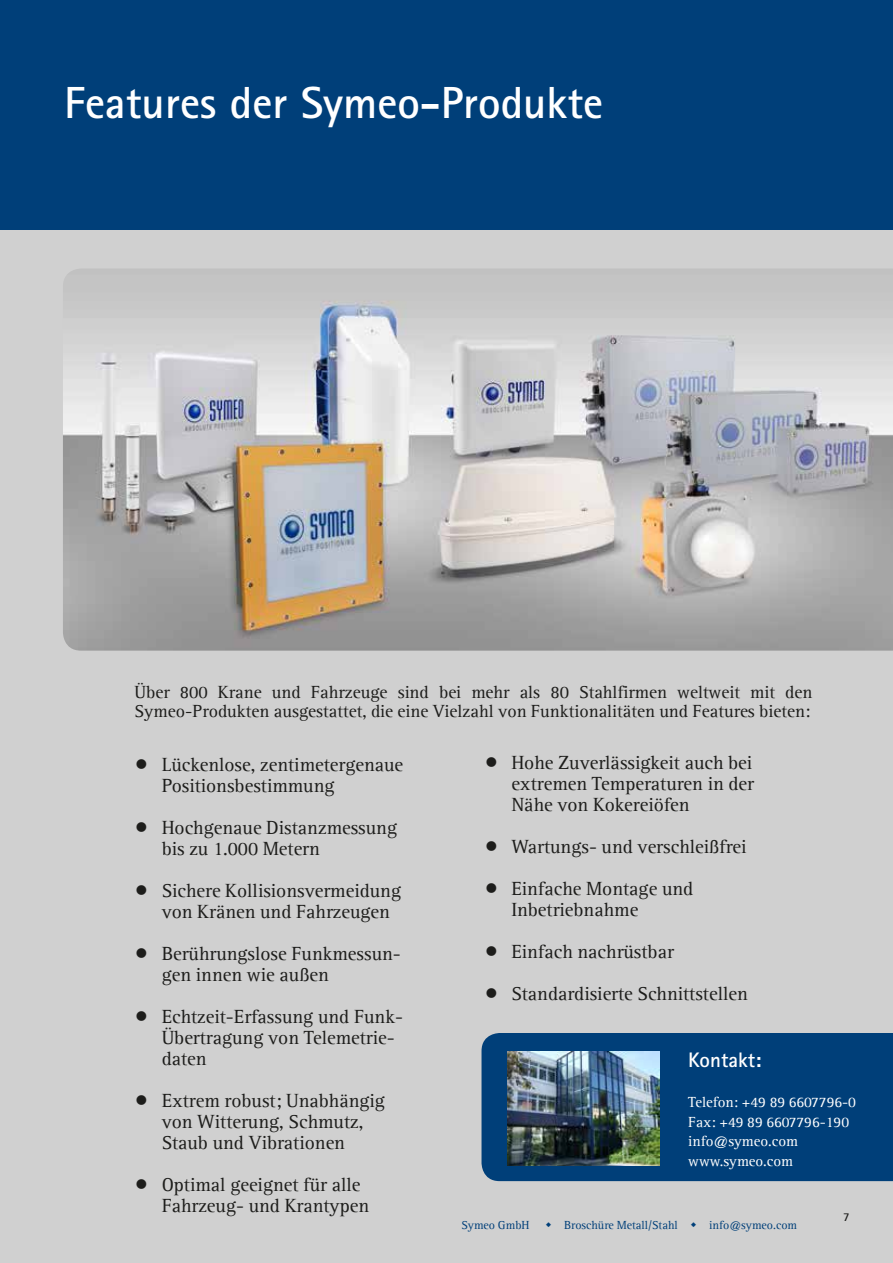
<style>
.page{position:relative;width:893px;height:1263px;background:#fff}
.page>*{position:absolute;margin:0;border:0;box-sizing:border-box;transform-origin:0 0}
.t1{font:700 45px "Agfa Rotis Sans Serif";color:#fff}
.t2{font:700 21px "Agfa Rotis Sans Serif";color:#fff}
.t3{font:19.5px/21px "Agfa Rotis Serif";color:#1d1d1b}
.t4{font:18px/19.5px "Agfa Rotis Serif";color:#1d1d1b}
.t5{font:15px/19.5px "Agfa Rotis Serif";color:#fff}
.t6{font:12px "Agfa Rotis Serif";color:#003f79}
.t7{font:700 12px "Agfa Rotis Sans Serif";color:#1d1d1b}
</style>
<div class="page">
<div style="left:0;top:229px;width:893px;height:1034px;background:#d0d0d0"></div>
<div style="left:0;top:0;width:893px;height:230px;background:#003f79"></div>
<img style="left:63px;top:269px;width:830px;height:382px">
<div style="left:481px;top:1033px;width:412px;height:148px;background:#003f79"></div>
<img style="left:507px;top:1052px;width:153px;height:113px">
<h1 class="t1" style="left:64px;top:74px;width:541px">Features der Symeo-Produkte</h1>
<p class="t4" style="left:135px;top:682px;width:679px">Über 800 Krane und Fahrzeuge sind bei mehr als 80 Stahlfirmen weltweit mit den<br>Symeo-Produkten ausgestattet, die eine Vielzahl von Funktionalitäten und Features bieten:</p>
<p class="t3" style="left:162px;top:754px;width:243px;text-indent:-27px">• Lückenlose, zentimetergenaue<br>Positionsbestimmung</p>
<p class="t3" style="left:162px;top:817px;width:237px;text-indent:-27px">• Hochgenaue Distanzmessung bis zu 1.000 Metern</p>
<p class="t3" style="left:162px;top:880px;width:241px;text-indent:-27px">• Sichere Kollisionsvermeidung von Kränen und Fahrzeugen</p>
<p class="t3" style="left:162px;top:943px;width:241px;text-indent:-27px">• Berührungslose Funkmessun&shy;gen innen wie außen</p>
<p class="t3" style="left:162px;top:1006px;width:243px;text-indent:-27px">• Echtzeit-Erfassung und Funk-<br>Übertragung von Telemetrie&shy;daten</p>
<p class="t3" style="left:162px;top:1090px;width:225px;text-indent:-27px">• Extrem robust; Unabhängig von Witterung, Schmutz,<br>Staub und Vibrationen</p>
<p class="t3" style="left:162px;top:1174px;width:209px;text-indent:-27px">• Optimal geeignet für alle<br>Fahrzeug- und Krantypen</p>
<p class="t3" style="left:511px;top:752px;width:244px;text-align:justify;text-indent:-27px">• Hohe Zuverlässigkeit auch bei extremen Temperaturen in der Nähe von Kokereiöfen</p>
<p class="t3" style="left:484px;top:836px;width:264px">• Wartungs- und verschleißfrei</p>
<p class="t3" style="left:511px;top:878px;width:183px;text-indent:-27px">• Einfache Montage und<br>Inbetriebnahme</p>
<p class="t3" style="left:484px;top:941px;width:191px">• Einfach nachrüstbar</p>
<p class="t3" style="left:484px;top:983px;width:265px">• Standardisierte Schnittstellen</p>
<p class="t2" style="left:688px;top:1047px;width:75px">Kontakt:</p>
<p class="t5" style="left:688px;top:1092px;width:169px">Telefon: +49 89 6607796-0<br>Fax: +49 89 6607796-190 info@symeo.com www.symeo.com</p>
<p class="t6" style="left:461px;top:1218px;width:70px">Symeo GmbH</p>
<p class="t6" style="left:564px;top:1218px;width:115px">Broschüre Metall/Stahl</p>
<p class="t6" style="left:709px;top:1218px;width:89px">info@symeo.com</p>
<p class="t7" style="left:843px;top:1209px;width:8px">7</p>
</div>
